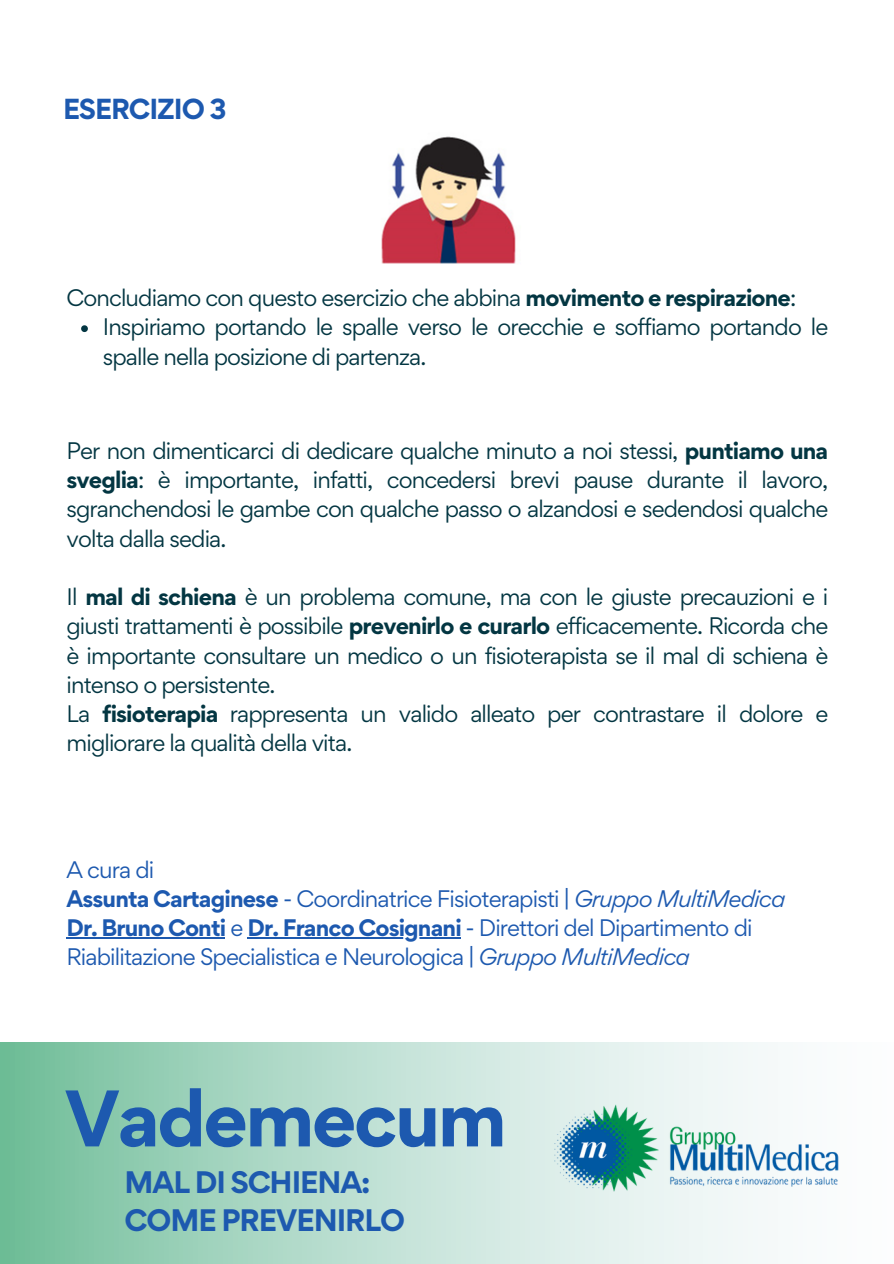
<style>
.page{position:relative;width:894px;height:1264px;background:#fff}
.page>*{position:absolute;margin:0;border:0;box-sizing:border-box;transform-origin:0 0}
.t1{font:700 71.4px "Gordita";letter-spacing:-.04em;color:#1d59af}
.t2{font:700 27.75px/38.2px "Gordita";letter-spacing:-.04em;color:#1d59af}
.t3{font:700 25.8px "Gordita";letter-spacing:-.04em;color:#1d59af}
.t4{font:21.3px/29.2px "Gordita";letter-spacing:-.04em;color:#033642}
.t5{font:21.3px/29.2px "Gordita";letter-spacing:-.04em;color:#1d59af}
.s1{font-weight:700}
.s2{font-style:italic}
</style>
<div class="page">
<svg style="left:0;top:1042px;width:768px;height:221px;background:#b5dccc"></svg>
<img style="left:550px;top:1097px;width:289px;height:100px">
<img style="left:381px;top:136px;width:135px;height:128px">
<svg style="left:81px;top:325px;width:7px;height:7px"></svg>
<hr style="left:66px;top:937px;width:159px;height:1px;background:#1d59af">
<hr style="left:247px;top:937px;width:214px;height:1px;background:#1d59af">
<p class="t3" style="left:63px;top:92px;width:165px">ESERCIZIO 3</p>
<p class="t4" style="left:103px;top:283px;width:726px;text-indent:-36px">Concludiamo con questo esercizio che abbina <span class="s1">movimento e respirazione</span>:<br>Inspiriamo portando le spalle verso le orecchie e soffiamo portando le spalle nella posizione di partenza.</p>
<p class="t4" style="left:66px;top:435px;width:763px;text-align:justify">Per non dimenticarci di dedicare qualche minuto a noi stessi, <span class="s1">puntiamo una sveglia</span>: è importante, infatti, concedersi brevi pause durante il lavoro, sgranchendosi le gambe con qualche passo o alzandosi e sedendosi qualche volta dalla sedia.</p>
<p class="t4" style="left:66px;top:582px;width:763px">Il <span class="s1">mal di schiena</span> è un problema comune, ma con le giuste precauzioni e i giusti trattamenti è possibile <span class="s1">prevenirlo e curarlo</span> efficacemente. Ricorda che è importante consultare un medico o un fisioterapista se il mal di schiena è intenso o persistente.<br>La <span class="s1">fisioterapia</span> rappresenta un valido alleato per contrastare il dolore e migliorare la qualità della vita.</p>
<p class="t5" style="left:66px;top:854px;width:720px">A cura di<br><span class="s1">Assunta Cartaginese</span> - Coordinatrice Fisioterapisti | <span class="s2">Gruppo MultiMedica </span><span class="s1">Dr. Bruno Conti</span> e <span class="s1">Dr. Franco Cosignani</span> - Direttori del Dipartimento di Riabilitazione Specialistica e Neurologica | <span class="s2">Gruppo MultiMedica</span></p>
<h1 class="t1" style="left:64px;top:1070px;width:444px">Vademecum</h1>
<h2 class="t2" style="left:125px;top:1162px;width:282px">MAL DI SCHIENA:<br>COME PREVENIRLO</h2>
</div>
